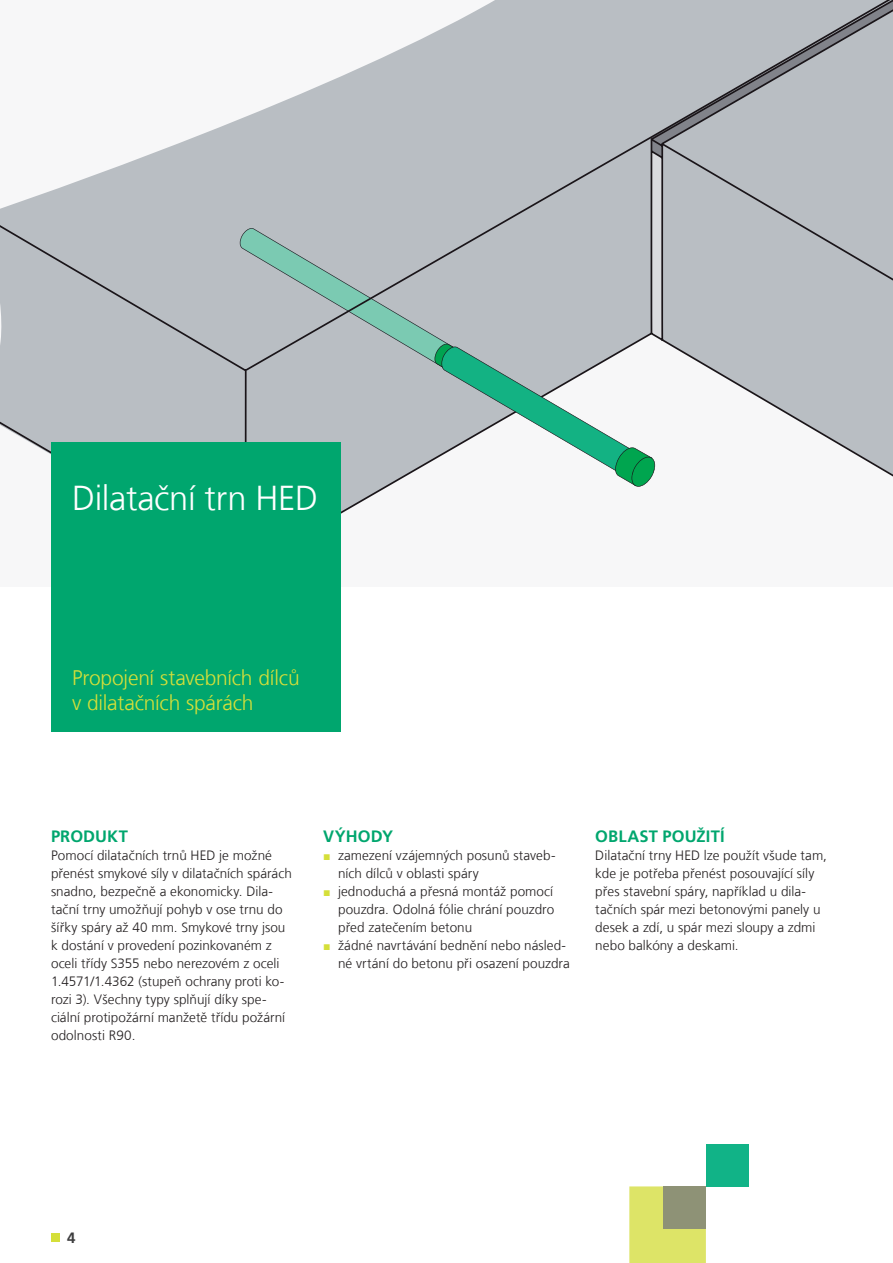
<style>
.page{position:relative;width:893px;height:1263px;background:#fff}
.page>*{position:absolute;margin:0;border:0;box-sizing:border-box;transform-origin:0 0}
.t1{font:300 34.5px "Frutiger LT Com";letter-spacing:-.01em;color:#fff}
.t2{font:300 21px/25.2px "Frutiger LT Com";letter-spacing:-.01em;color:#d5df39}
.t3{font:700 16.5px "Frutiger LT Com";letter-spacing:.005em;color:#00a66e}
.t4{font:700 15px "Frutiger LT Com";color:#3e3e3f}
.t5{font:300 13.5px/18px "Frutiger LT Com";letter-spacing:.005em;color:#231f20}
.s1{color:#d5df39}
</style>
<div class="page">
<div style="left:51px;top:1233px;width:9px;height:8px;background:#d5df39"></div>
<div style="left:629px;top:1186px;width:77px;height:77px;background:#dde467"></div>
<div style="left:706px;top:1144px;width:42px;height:42px;background:#11b387"></div>
<div style="left:663px;top:1186px;width:43px;height:43px;background:#8e9276"></div>
<div style="left:0;top:0;width:893px;height:587px;background:#f7f7f8"></div>
<svg style="left:0;top:119px;width:385px;height:449px;fill:#b9bec3"></svg>
<svg style="left:239px;top:0;width:654px;height:488px"></svg>
<div style="left:51px;top:442px;width:289px;height:289px;background:#00a66e"></div>
<h1 class="t1" style="left:72px;top:477px;width:248px">Dilatační trn HED</h1>
<h2 class="t2" style="left:72px;top:665px;width:229px">Propojení stavebních dílců v dilatačních spárách</h2>
<p class="t3" style="left:51px;top:826px;width:78px">PRODUKT</p>
<p class="t5" style="left:51px;top:846px;width:242px">Pomocí dilatačních trnů HED je možné přenést smykové síly v dilatačních spárách snadno, bezpečně a ekonomicky. Dila&shy;tační trny umožňují pohyb v ose trnu do šířky spáry až 40 mm. Smykové trny jsou k dostání v provedení pozinkovaném z oceli třídy S355 nebo nerezovém z oceli 1.4571/1.4362 (stupeň ochrany proti ko&shy;rozi 3). Všechny typy splňují díky spe&shy;ciální protipožární manžetě třídu požární odolnosti R90.</p>
<p class="t3" style="left:323px;top:826px;width:71px">VÝHODY</p>
<p class="t5" style="left:338px;top:846px;width:219px;text-indent:-15px"><span class="s1">▪</span> zamezení vzájemných posunů staveb&shy;ních dílců v oblasti spáry</p>
<p class="t5" style="left:338px;top:882px;width:218px;text-align:justify;text-indent:-15px"><span class="s1">▪</span> jednoduchá a přesná montáž pomocí pouzdra. Odolná fólie chrání pouzdro před zatečením betonu</p>
<p class="t5" style="left:323px;top:936px;width:248px;text-align:right"><span class="s1">▪</span> žádné navrtávání bednění nebo násled&shy;né vrtání do betonu při osazení pouzdra</p>
<p class="t3" style="left:595px;top:826px;width:131px">OBLAST POUŽITÍ</p>
<p class="t5" style="left:595px;top:846px;width:233px">Dilatační trny HED lze použít všude tam, kde je potřeba přenést posouvající síly přes stavební spáry, například u dila&shy;tačních spár mezi betonovými panely u desek a zdí, u spár mezi sloupy a zdmi nebo balkóny a deskami.</p>
<p class="t4" style="left:67px;top:1228px;width:10px">4</p>
</div>
